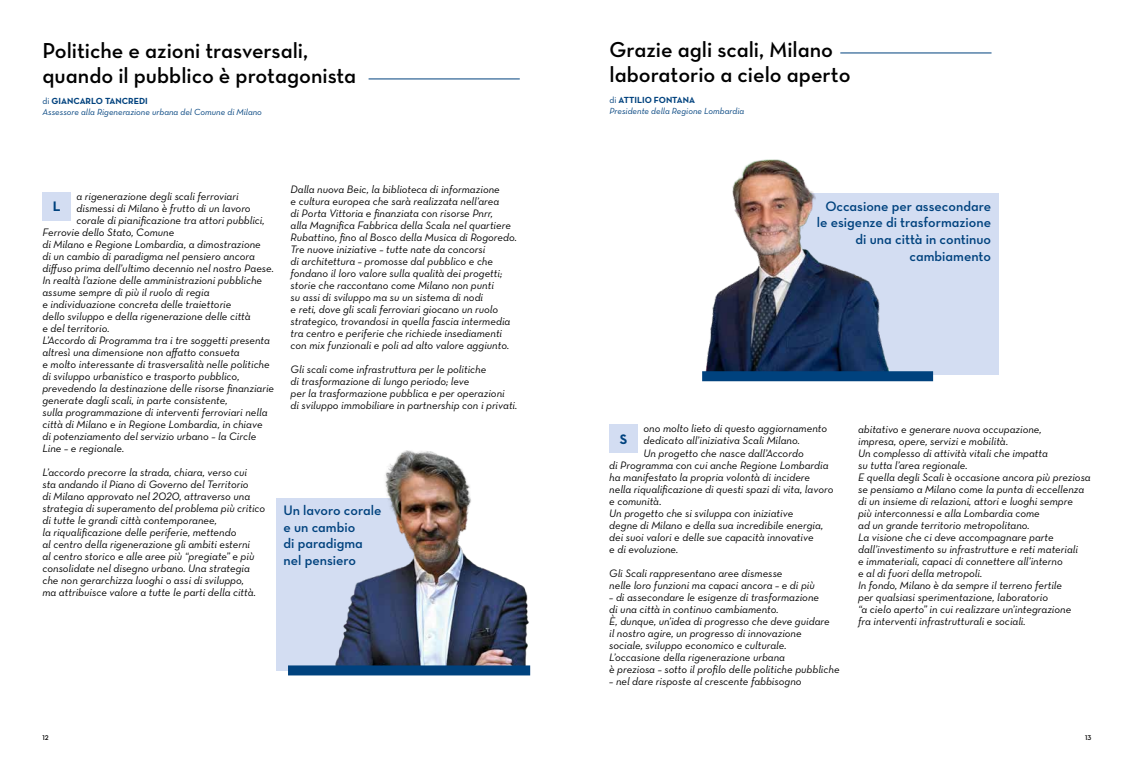
<style>
.page{position:relative;width:1134px;height:766px;background:#fff}
.page>*{position:absolute;margin:0;border:0;box-sizing:border-box;transform-origin:0 0}
.t1{font:22px/25px "Neutra Text Demi Alt";color:#000}
.t2{font:14px/16.8px "Neutra Text Demi Alt";color:#00427e}
.t3{font:14px "Neutra Text Bold Alt";color:#00427e}
.t4{font:11px/12px "Neutra Text Book Italic Alt";color:#000}
.t5{font:9px "Neutra Text Book Italic Alt";color:#00427e}
.t6{font:9px "Neutra Text Bold SC Alt";color:#00427e}
.t7{font:7px "Neutra Text Demi Alt";color:#000}
.s1{font-family:"Neutra Text Book Alt"}
</style>
<div class="page">
<div style="left:276px;top:497px;width:170px;height:173px;background:#d3ddf2"></div>
<hr style="left:369px;top:78px;width:151px;height:1px;background:#00427e">
<img style="left:321px;top:450px;width:210px;height:216px">
<div style="left:288px;top:665px;width:242px;height:10px;background:#00427e"></div>
<div style="left:43px;top:192px;width:28px;height:28px;background:#d3ddf2"></div>
<div style="left:767px;top:193px;width:231px;height:182px;background:#d3ddf2"></div>
<img style="left:706px;top:159px;width:183px;height:212px">
<div style="left:702px;top:371px;width:231px;height:10px;background:#00427e"></div>
<hr style="left:840px;top:52px;width:151px;height:1px;background:#00427e">
<div style="left:609px;top:424px;width:29px;height:29px;background:#d3ddf2"></div>
<h1 class="t1" style="left:43px;top:38px;width:315px">Politiche e azioni trasversali, quando il pubblico è protagonista</h1>
<p class="t6" style="left:43px;top:95px;width:107px"><span class="s1">di</span> GIANCARLO TANCREDI</p>
<p class="t5" style="left:43px;top:106px;width:221px">Assessore alla Rigenerazione urbana del Comune di Milano</p>
<p class="t4" style="left:77px;top:190px;width:164px">a rigenerazione degli scali ferroviari</p>
<p class="t4" style="left:77px;top:202px;width:176px">dismessi di Milano è frutto di un lavoro</p>
<p class="t4" style="left:77px;top:214px;width:190px">corale di pianificazione tra attori pubblici,</p>
<p class="t4" style="left:42px;top:226px;width:133px">Ferrovie dello Stato, Comune</p>
<p class="t4" style="left:42px;top:238px;width:220px">di Milano e Regione Lombardia, a dimostrazione</p>
<p class="t4" style="left:42px;top:250px;width:214px">di un cambio di paradigma nel pensiero ancora</p>
<p class="t4" style="left:42px;top:262px;width:233px">diffuso prima dell’ultimo decennio nel nostro Paese.</p>
<p class="t4" style="left:42px;top:274px;width:221px">In realtà l’azione delle amministrazioni pubbliche</p>
<p class="t4" style="left:42px;top:286px;width:169px">assume sempre di più il ruolo di regia</p>
<p class="t4" style="left:42px;top:298px;width:190px">e individuazione concreta delle traiettorie</p>
<p class="t4" style="left:42px;top:310px;width:210px">dello sviluppo e della rigenerazione delle città</p>
<p class="t4" style="left:42px;top:322px;width:69px">e del territorio.</p>
<p class="t4" style="left:42px;top:334px;width:229px">L’Accordo di Programma tra i tre soggetti presenta</p>
<p class="t4" style="left:42px;top:346px;width:199px">altresì una dimensione non affatto consueta</p>
<p class="t4" style="left:42px;top:358px;width:229px">e molto interessante di trasversalità nelle politiche</p>
<p class="t4" style="left:42px;top:370px;width:199px">di sviluppo urbanistico e trasporto pubblico,</p>
<p class="t4" style="left:42px;top:382px;width:233px">prevedendo la destinazione delle risorse finanziarie</p>
<p class="t4" style="left:42px;top:394px;width:187px">generate dagli scali, in parte consistente,</p>
<p class="t4" style="left:42px;top:406px;width:227px">sulla programmazione di interventi ferroviari nella</p>
<p class="t4" style="left:42px;top:418px;width:222px">città di Milano e in Regione Lombardia, in chiave</p>
<p class="t4" style="left:42px;top:430px;width:215px">di potenziamento del servizio urbano – la Circle</p>
<p class="t4" style="left:42px;top:442px;width:83px">Line – e regionale.</p>
<p class="t4" style="left:42px;top:466px;width:224px">L’accordo precorre la strada, chiara, verso cui<br>sta andando il Piano di Governo del Territorio<br>di Milano approvato nel 2020, attraverso una strategia di superamento del problema più critico di tutte le grandi città contemporanee,<br>la riqualificazione delle periferie, mettendo<br>al centro della rigenerazione gli ambiti esterni<br>al centro storico e alle aree più “pregiate” e più consolidate nel disegno urbano. Una strategia che non gerarchizza luoghi o assi di sviluppo,<br>ma attribuisce valore a tutte le parti della città.</p>
<p class="t3" style="left:53px;top:198px;width:9px">L</p>
<p class="t4" style="left:291px;top:183px;width:228px">Dalla nuova Beic, la biblioteca di informazione<br>e cultura europea che sarà realizzata nell’area<br>di Porta Vittoria e finanziata con risorse Pnrr,<br>alla Magnifica Fabbrica della Scala nel quartiere Rubattino, fino al Bosco della Musica di Rogoredo.<br>Tre nuove iniziative – tutte nate da concorsi<br>di architettura – promosse dal pubblico e che fondano il loro valore sulla qualità dei progetti; storie che raccontano come Milano non punti<br>su assi di sviluppo ma su un sistema di nodi<br>e reti, dove gli scali ferroviari giocano un ruolo strategico, trovandosi in quella fascia intermedia tra centro e periferie che richiede insediamenti con mix funzionali e poli ad alto valore aggiunto.</p>
<p class="t4" style="left:291px;top:363px;width:228px">Gli scali come infrastruttura per le politiche<br>di trasformazione di lungo periodo; leve<br>per la trasformazione pubblica e per operazioni<br>di sviluppo immobiliare in partnership con i privati.</p>
<p class="t2" style="left:283px;top:501px;width:99px">Un lavoro corale e un cambio<br>di paradigma nel pensiero</p>
<h1 class="t1" style="left:609px;top:37px;width:242px">Grazie agli scali, Milano laboratorio a cielo aperto</h1>
<p class="t6" style="left:609px;top:95px;width:87px"><span class="s1">di</span> ATTILIO FONTANA</p>
<p class="t5" style="left:609px;top:106px;width:136px">Presidente della Regione Lombardia</p>
<p class="t2" style="left:817px;top:197px;width:176px;text-align:right">Occasione per assecondare le esigenze di trasformazione di una città in continuo cambiamento</p>
<p class="t4" style="left:643px;top:422px;width:185px">ono molto lieto di questo aggiornamento</p>
<p class="t4" style="left:643px;top:434px;width:158px">dedicato all’iniziativa Scali Milano.</p>
<p class="t4" style="left:643px;top:446px;width:162px">Un progetto che nasce dall’Accordo</p>
<p class="t4" style="left:609px;top:458px;width:221px">di Programma con cui anche Regione Lombardia</p>
<p class="t4" style="left:609px;top:470px;width:202px">ha manifestato la propria volontà di incidere</p>
<p class="t4" style="left:609px;top:482px;width:226px">nella riqualificazione di questi spazi di vita, lavoro</p>
<p class="t4" style="left:609px;top:494px;width:54px">e comunità.</p>
<p class="t4" style="left:609px;top:506px;width:186px">Un progetto che si sviluppa con iniziative</p>
<p class="t4" style="left:609px;top:518px;width:216px">degne di Milano e della sua incredibile energia,</p>
<p class="t4" style="left:609px;top:530px;width:206px">dei suoi valori e delle sue capacità innovative</p>
<p class="t4" style="left:609px;top:542px;width:71px">e di evoluzione.</p>
<p class="t4" style="left:609px;top:566px;width:207px">Gli Scali rappresentano aree dismesse<br>nelle loro funzioni ma capaci ancora – e di più</p>
<p class="t4" style="left:609px;top:590px;width:232px">– di assecondare le esigenze di trasformazione<br>di una città in continuo cambiamento.<br>È, dunque, un’idea di progresso che deve guidare<br>il nostro agire, un progresso di innovazione<br>sociale, sviluppo economico e culturale.<br>L’occasione della rigenerazione urbana<br>è preziosa – sotto il profilo delle politiche pubbliche</p>
<p class="t4" style="left:609px;top:674px;width:194px">– nel dare risposte al crescente fabbisogno</p>
<p class="t3" style="left:620px;top:430px;width:9px">S</p>
<p class="t4" style="left:858px;top:423px;width:234px">abitativo e generare nuova occupazione,<br>impresa, opere, servizi e mobilità.<br>Un complesso di attività vitali che impatta<br>su tutta l’area regionale.<br>E quella degli Scali è occasione ancora più preziosa se pensiamo a Milano come la punta di eccellenza di un insieme di relazioni, attori e luoghi sempre<br>più interconnessi e alla Lombardia come<br>ad un grande territorio metropolitano.<br>La visione che ci deve accompagnare parte dall’investimento su infrastrutture e reti materiali<br>e immateriali, capaci di connettere all’interno<br>e al di fuori della metropoli.<br>In fondo, Milano è da sempre il terreno fertile<br>per qualsiasi sperimentazione, laboratorio<br>“a cielo aperto” in cui realizzare un’integrazione<br>fra interventi infrastrutturali e sociali.</p>
<p class="t7" style="left:43px;top:733px;width:8px">12</p>
<p class="t7" style="left:1085px;top:733px;width:8px">13</p>
</div>
